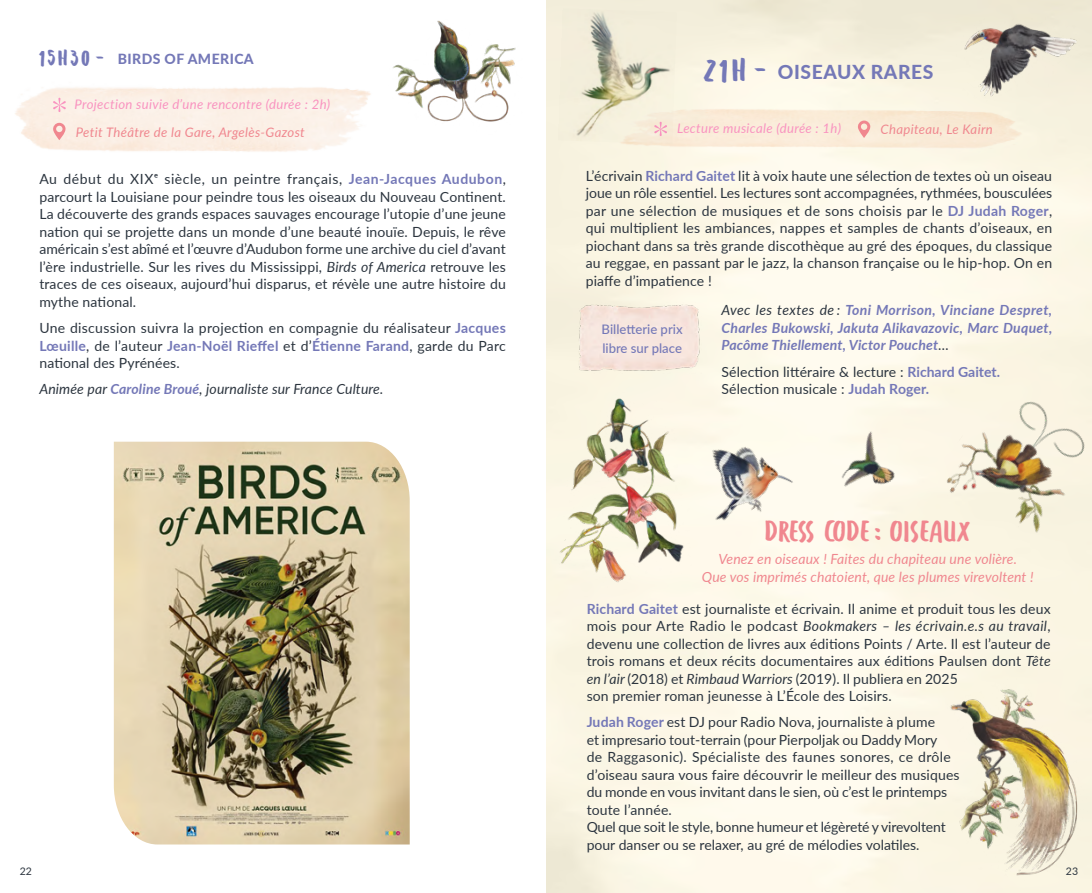
<style>
.page{position:relative;width:1092px;height:893px;background:#fff}
.page>*{position:absolute;margin:0;border:0;box-sizing:border-box;transform-origin:0 0}
.t1{font:43.75px "FREETAPE";color:#f0878f}
.t2{font:800 19.25px "Lato";letter-spacing:.03em;color:#7478b7}
.t3{font:14px/17.5px "Lato";letter-spacing:.01em;color:#2c353f;text-align:justify}
.t4{font:italic 700 14px/17.5px "Lato";letter-spacing:.01em;color:#7478b7;text-align:justify}
.t5{font:italic 14px/17.5px "Lato";letter-spacing:.01em;color:#f0878f;text-align:center}
.t6{font:italic 14px "Lato";letter-spacing:.01em;color:#2c353f}
.t7{font:800 14px "Lato";letter-spacing:.03em;color:#7478b7}
.t8{font:14px "Hand Originals";color:#f0878f}
.t9{font:italic 13.12px "Lato";letter-spacing:.025em;color:#f993c0}
.t10{font:italic 13.12px "Lato";letter-spacing:.025em;color:#f0878f}
.t11{font:500 13.12px/19.2px "Lato";color:#7478b7}
.t12{font:10.5px "Lato";color:#2c353f}
.s1{font-family:"Hand Originals";font-weight:400;font-size:9.62px}
.s2{font-weight:700;color:#7478b7}
.s3{font-style:italic}
.s4{font-family:"Hand Originals";font-weight:400;font-size:14px}
.s5{font-weight:400;color:#2c353f}
.s6{font-weight:400;font-style:normal;color:#2c353f}
</style>
<div class="page">
<img style="left:546px;top:388px;width:152px;height:210px">
<img style="left:114px;top:442px;width:295px;height:402px">
<img style="left:956px;top:17px;width:126px;height:87px">
<svg style="left:856px;top:120px;width:14px;height:18px"></svg>
<img style="left:558px;top:8px;width:118px;height:136px">
<svg style="left:53px;top:98px;width:13px;height:14px"></svg>
<svg style="left:52px;top:123px;width:14px;height:17px"></svg>
<img style="left:577px;top:303px;width:124px;height:70px">
<img style="left:944px;top:677px;width:145px;height:205px">
<img style="left:930px;top:384px;width:161px;height:156px">
<img style="left:836px;top:425px;width:65px;height:68px">
<img style="left:692px;top:444px;width:110px;height:89px">
<img style="left:393px;top:20px;width:123px;height:102px">
<p class="t7" style="left:39px;top:48px;width:216px"><span class="s1">1 5 H 3 0 -</span> BIRDS OF AMERICA</p>
<p class="t9" style="left:74px;top:95px;width:257px">Projection suivie d’une rencontre (durée : 2h)</p>
<p class="t10" style="left:76px;top:123px;width:230px">Petit Théâtre de la Gare, Argelès-Gazost</p>
<p class="t3" style="left:39px;top:170px;width:468px">Au début du XIXᵉ siècle, un peintre français, <span class="s2">Jean-Jacques Audubon</span>, parcourt la Louisiane pour peindre tous les oiseaux du Nouveau Continent.<br>La découverte des grands espaces sauvages encourage l’utopie d’une jeune nation qui se projette dans un monde d’une beauté inouïe. Depuis, le rêve américain s’est abîmé et l’œuvre d’Audubon forme une archive du ciel d’avant l’ère industrielle. Sur les rives du Mississippi, <span class="s3">Birds of America</span> retrouve les traces de ces oiseaux, aujourd’hui disparus, et révèle une autre histoire du mythe national.</p>
<p class="t3" style="left:39px;top:319px;width:468px">Une discussion suivra la projection en compagnie du réalisateur <span class="s2">Jacques Lœuille</span>, de l’auteur <span class="s2">Jean-Noël Rieffel</span> et d’<span class="s2">Étienne Farand</span>, garde du Parc national des Pyrénées.</p>
<p class="t6" style="left:39px;top:379px;width:345px">Animée par <span class="s2">Caroline Broué</span>, journaliste sur France Culture.</p>
<h2 class="t2" style="left:704px;top:58px;width:230px"><span class="s4">2 1 H -</span> OISEAUX RARES</h2>
<p class="t9" style="left:677px;top:119px;width:165px">Lecture musicale (durée : 1h)</p>
<p class="t10" style="left:880px;top:120px;width:114px">Chapiteau, Le Kairn</p>
<p class="t3" style="left:585px;top:166px;width:468px">L’écrivain <span class="s2">Richard Gaitet</span> lit à voix haute une sélection de textes où un oiseau joue un rôle essentiel. Les lectures sont accompagnées, rythmées, bousculées par une sélection de musiques et de sons choisis par le <span class="s2">DJ Judah Roger</span>, qui multiplient les ambiances, nappes et samples de chants d’oiseaux, en piochant dans sa très grande discothèque au gré des époques, du classique au reggae, en passant par le jazz, la chanson française ou le hip-hop. On en piaffe d’impatience !</p>
<p class="t4" style="left:721px;top:301px;width:332px"><span class="s5">Avec les textes de :</span> Toni Morrison, Vinciane Despret, Charles Bukowski, Jakuta Alikavazovic, Marc Duquet, Pacôme Thiellement, Victor Pouchet<span class="s6">…</span></p>
<p class="t3" style="left:721px;top:362px;width:280px">Sélection littéraire &amp; lecture : <span class="s2">Richard Gaitet.<br></span>Sélection musicale : <span class="s2">Judah Roger.</span></p>
<p class="t11" style="left:601px;top:319px;width:82px">Billetterie prix libre sur place</p>
<h1 class="t1" style="left:764px;top:502px;width:207px">DRESS CODE OISEAUX</h1>
<p class="t8" style="left:875px;top:530px;width:7px">:</p>
<p class="t5" style="left:701px;top:550px;width:333px">Venez en oiseaux ! Faites du chapiteau une volière.<br>Que vos imprimés chatoient, que les plumes virevoltent !</p>
<p class="t3" style="left:586px;top:599px;width:465px;text-align:left"><span class="s2">Richard Gaitet</span> est journaliste et écrivain. Il anime et produit tous les deux mois pour Arte Radio le podcast <span class="s3">Bookmakers – les écrivain.e.s au travail</span>, devenu une collection de livres aux éditions Points / Arte. Il est l’auteur de trois romans et deux récits documentaires aux éditions Paulsen dont <span class="s3">Tête en l’air</span> (2018) et <span class="s3">Rimbaud Warriors</span> (2019). Il publiera en 2025<br>son premier roman jeunesse à L’École des Loisirs.</p>
<p class="t3" style="left:586px;top:713px;width:374px;text-align:left"><span class="s2">Judah Roger</span> est DJ pour Radio Nova, journaliste à plume<br>et impresario tout-terrain (pour Pierpoljak ou Daddy Mory<br>de Raggasonic). Spécialiste des faunes sonores, ce drôle d’oiseau saura vous faire découvrir le meilleur des musiques du monde en vous invitant dans le sien, où c’est le printemps toute l’année.<br>Quel que soit le style, bonne humeur et légèreté y virevoltent pour danser ou se relaxer, au gré de mélodies volatiles.</p>
<p class="t12" style="left:20px;top:864px;width:14px">22</p>
<p class="t12" style="left:1065px;top:864px;width:14px">23</p>
</div>
